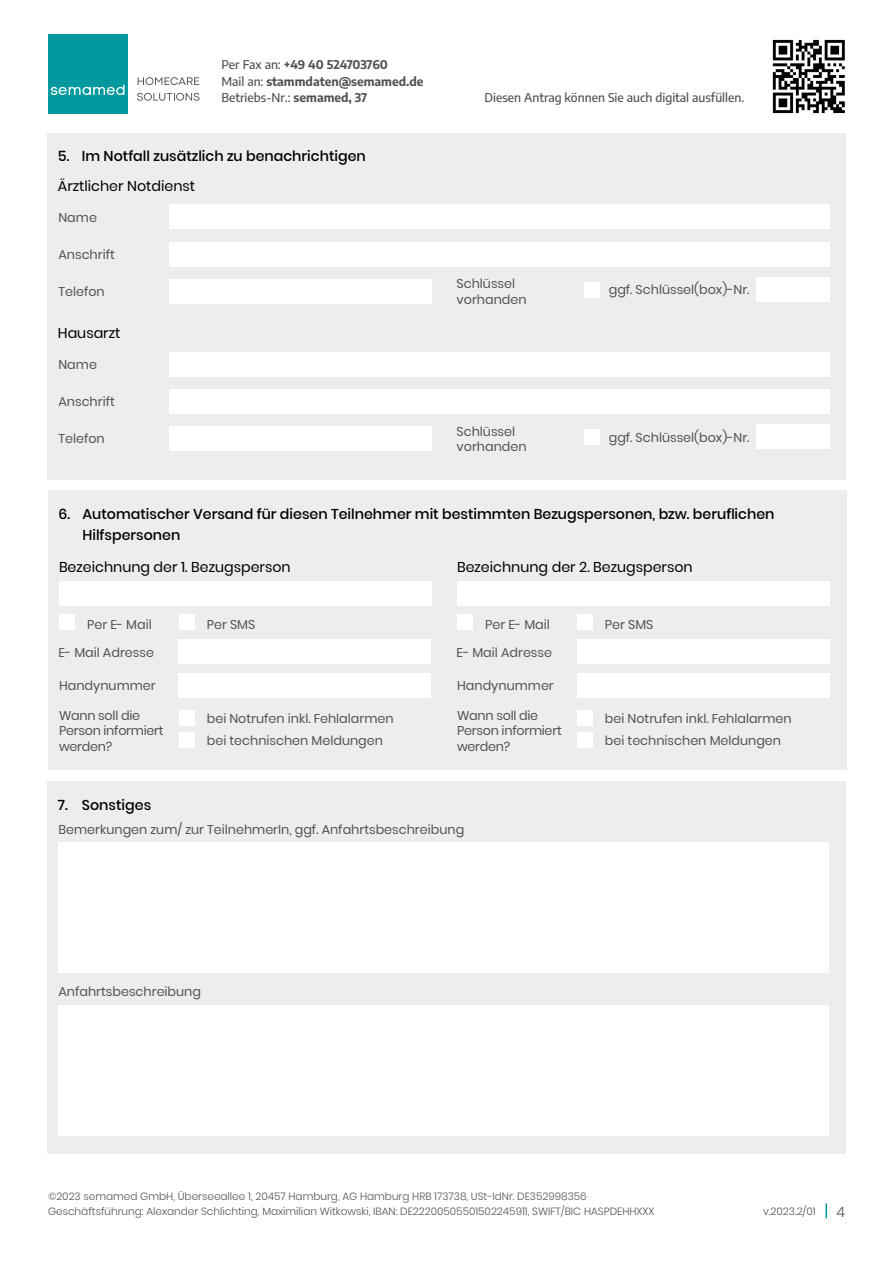
<style>
.page{position:relative;width:893px;height:1263px;background:#fff}
.page>*{position:absolute;margin:0;border:0;box-sizing:border-box;transform-origin:0 0}
.t1{font:500 14.25px "Poppins";color:#000}
.t2{font:14.25px "Poppins";color:#000}
.t3{font:300 14.25px "Poppins";color:#525252}
.t4{font:12.75px/15.3px "Poppins";color:#525252}
.t5{font:12.75px/15.3px "Poppins";letter-spacing:-.02em;color:#525252}
.t6{font:500 12px "Encode Sans";color:#525252}
.t7{font:700 12px "Encode Sans";color:#525252}
.t8{font:700 12px "Encode Sans";letter-spacing:-.02em;color:#525252}
.t9{font:300 10.5px "Poppins";color:#525252}
.s1{font-weight:500}
.s2{font-weight:700}
</style>
<div class="page">
<svg style="left:825px;top:1203px;width:2px;height:15px"></svg>
<div style="left:47px;top:133px;width:799px;height:347px;background:#ededed"></div>
<div style="left:48px;top:34px;width:80px;height:80px;background:#03999e"></div>
<svg style="left:51px;top:85px;width:73px;height:10px"></svg>
<svg style="left:138px;top:77px;width:61px;height:8px"></svg>
<svg style="left:137px;top:93px;width:63px;height:8px"></svg>
<div style="left:48px;top:491px;width:798px;height:279px;background:#ededed"></div>
<div style="left:47px;top:781px;width:799px;height:372px;background:#ededed"></div>
<div style="left:58px;top:1005px;width:771px;height:130px;background:#fff"></div>
<div style="left:58px;top:842px;width:771px;height:131px;background:#fff"></div>
<img style="left:772px;top:40px;width:73px;height:74px">
<div style="left:169px;top:242px;width:660px;height:24px;background:#fff"></div>
<div style="left:169px;top:204px;width:660px;height:25px;background:#fff"></div>
<div style="left:169px;top:279px;width:262px;height:25px;background:#fff"></div>
<div style="left:584px;top:282px;width:16px;height:15px;background:#fff"></div>
<div style="left:756px;top:277px;width:73px;height:25px;background:#fff"></div>
<div style="left:169px;top:389px;width:660px;height:25px;background:#fff"></div>
<div style="left:169px;top:352px;width:660px;height:24px;background:#fff"></div>
<div style="left:169px;top:426px;width:262px;height:25px;background:#fff"></div>
<div style="left:584px;top:429px;width:16px;height:16px;background:#fff"></div>
<div style="left:756px;top:424px;width:73px;height:25px;background:#fff"></div>
<div style="left:59px;top:581px;width:372px;height:25px;background:#fff"></div>
<div style="left:179px;top:639px;width:252px;height:25px;background:#fff"></div>
<div style="left:179px;top:673px;width:252px;height:25px;background:#fff"></div>
<div style="left:59px;top:614px;width:16px;height:16px;background:#fff"></div>
<div style="left:179px;top:614px;width:15px;height:16px;background:#fff"></div>
<div style="left:179px;top:710px;width:15px;height:16px;background:#fff"></div>
<div style="left:179px;top:732px;width:15px;height:16px;background:#fff"></div>
<div style="left:457px;top:581px;width:372px;height:25px;background:#fff"></div>
<div style="left:577px;top:639px;width:252px;height:25px;background:#fff"></div>
<div style="left:577px;top:673px;width:252px;height:25px;background:#fff"></div>
<div style="left:457px;top:614px;width:16px;height:16px;background:#fff"></div>
<div style="left:577px;top:614px;width:16px;height:16px;background:#fff"></div>
<div style="left:577px;top:710px;width:16px;height:16px;background:#fff"></div>
<div style="left:577px;top:732px;width:16px;height:16px;background:#fff"></div>
<p class="t8" style="left:221px;top:56px;width:168px"><span class="s1">Per Fax an:</span> +49 40 524703760</p>
<p class="t7" style="left:221px;top:73px;width:203px"><span class="s1">Mail an:</span> stammdaten@semamed.de</p>
<p class="t6" style="left:221px;top:89px;width:147px">Betriebs-Nr.: <span class="s2">semamed, 37</span></p>
<p class="t1" style="left:58px;top:148px;width:309px">5. Im Notfall zusätzlich zu benachrichtigen</p>
<p class="t2" style="left:58px;top:177px;width:139px">Ärztlicher Notdienst</p>
<p class="t6" style="left:484px;top:89px;width:261px">Diesen Antrag können Sie auch digital ausfüllen.</p>
<p class="t4" style="left:58px;top:210px;width:40px">Name</p>
<p class="t4" style="left:58px;top:247px;width:58px">Anschrift</p>
<p class="t4" style="left:58px;top:284px;width:48px">Telefon</p>
<p class="t4" style="left:457px;top:276px;width:72px">Schlüssel vorhanden</p>
<p class="t4" style="left:609px;top:282px;width:142px">ggf. Schlüssel(box)-Nr.</p>
<p class="t2" style="left:58px;top:325px;width:64px">Hausarzt</p>
<p class="t4" style="left:58px;top:357px;width:40px">Name</p>
<p class="t4" style="left:58px;top:394px;width:58px">Anschrift</p>
<p class="t4" style="left:58px;top:431px;width:48px">Telefon</p>
<p class="t4" style="left:457px;top:424px;width:72px">Schlüssel vorhanden</p>
<p class="t4" style="left:609px;top:430px;width:142px">ggf. Schlüssel(box)-Nr.</p>
<p class="t1" style="left:58px;top:505px;width:717px">6. Automatischer Versand für diesen Teilnehmer mit bestimmten Bezugspersonen, bzw. beruflichen</p>
<p class="t1" style="left:82px;top:526px;width:99px">Hilfspersonen</p>
<p class="t2" style="left:59px;top:559px;width:233px">Bezeichnung der 1. Bezugsperson</p>
<p class="t2" style="left:457px;top:559px;width:237px">Bezeichnung der 2. Bezugsperson</p>
<p class="t4" style="left:87px;top:617px;width:66px">Per E- Mail</p>
<p class="t4" style="left:207px;top:617px;width:50px">Per SMS</p>
<p class="t4" style="left:485px;top:617px;width:66px">Per E- Mail</p>
<p class="t4" style="left:605px;top:617px;width:50px">Per SMS</p>
<p class="t4" style="left:58px;top:645px;width:97px">E- Mail Adresse</p>
<p class="t4" style="left:59px;top:678px;width:98px">Handynummer</p>
<p class="t4" style="left:457px;top:645px;width:97px">E- Mail Adresse</p>
<p class="t4" style="left:457px;top:678px;width:98px">Handynummer</p>
<p class="t5" style="left:59px;top:708px;width:106px">Wann soll die<br>Person informiert werden?</p>
<p class="t4" style="left:207px;top:711px;width:188px">bei Notrufen inkl. Fehlalarmen</p>
<p class="t4" style="left:207px;top:733px;width:178px">bei technischen Meldungen</p>
<p class="t5" style="left:457px;top:708px;width:106px">Wann soll die<br>Person informiert werden?</p>
<p class="t4" style="left:605px;top:711px;width:188px">bei Notrufen inkl. Fehlalarmen</p>
<p class="t4" style="left:605px;top:733px;width:178px">bei technischen Meldungen</p>
<p class="t1" style="left:58px;top:797px;width:95px">7. Sonstiges</p>
<p class="t4" style="left:58px;top:821px;width:407px">Bemerkungen zum/ zur TeilnehmerIn, ggf. Anfahrtsbeschreibung</p>
<p class="t4" style="left:58px;top:984px;width:144px">Anfahrtsbeschreibung</p>
<p class="t9" style="left:48px;top:1190px;width:540px">©2023 semamed GmbH, Überseeallee 1, 20457 Hamburg, AG Hamburg HRB 173738, USt-IdNr. DE352998356</p>
<p class="t9" style="left:48px;top:1205px;width:608px">Geschäftsführung: Alexander Schlichting, Maximilian Witkowski, IBAN: DE22200505501502245911, SWIFT/BIC HASPDEHHXXX</p>
<p class="t9" style="left:763px;top:1205px;width:54px">v.2023.2/01</p>
<p class="t3" style="left:837px;top:1204px;width:10px">4</p>
</div>
